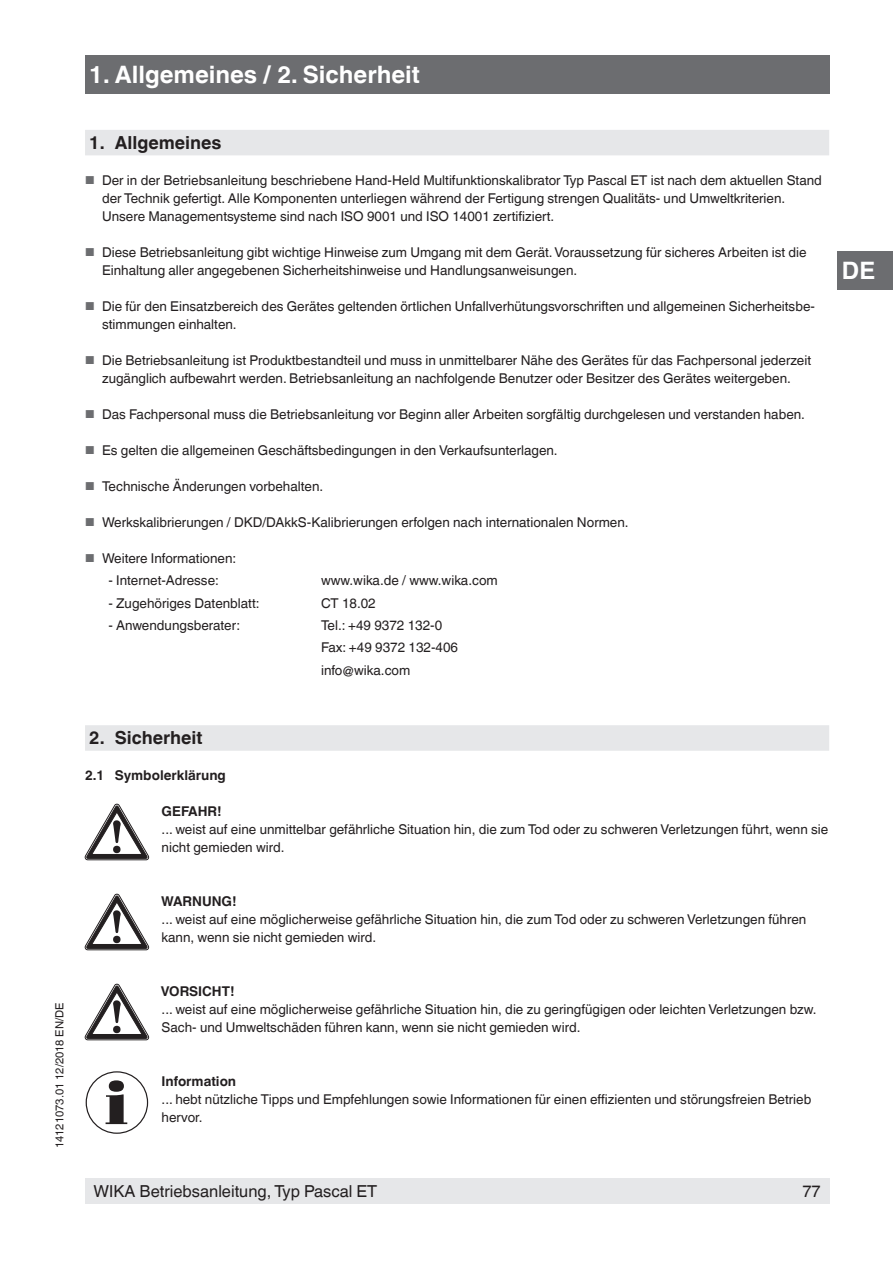
<style>
.page{position:relative;width:893px;height:1263px;background:#fff}
.page>*{position:absolute;margin:0;border:0;box-sizing:border-box;transform-origin:0 0}
.t1{font:700 24px "Helvetica World";color:#fff}
.t2{font:700 18px "Helvetica World";color:#231f20}
.t3{font:16.5px "Helvetica World";color:#231f20}
.t4{font:13.5px/18px "Helvetica World";color:#231f20}
.t5{font:700 13.5px "Helvetica World";color:#231f20}
.t6{font:11.25px "Helvetica World";color:#231f20}
.s1{font-size:11.55px;color:#6c6d70}
</style>
<div class="page">
<div style="left:85px;top:1178px;width:744px;height:25px;background:#e6e7e9"></div>
<div style="left:838px;top:251px;width:55px;height:38px;background:#6c6d70"></div>
<div style="left:85px;top:55px;width:744px;height:39px;background:#6c6d70"></div>
<div style="left:85px;top:130px;width:744px;height:25px;background:#e6e7e9"></div>
<div style="left:85px;top:725px;width:744px;height:26px;background:#e6e7e9"></div>
<svg style="left:85px;top:804px;width:64px;height:56px"></svg>
<svg style="left:85px;top:894px;width:64px;height:56px"></svg>
<svg style="left:85px;top:984px;width:64px;height:56px"></svg>
<svg style="left:106px;top:1080px;width:21px;height:44px"></svg>
<div style="left:86px;top:1071px;width:62px;height:63px;border:1px solid #231f20;border-radius:50%"></div>
<h1 class="t1" style="left:89px;top:61px;width:332px">1. Allgemeines / 2. Sicherheit</h1>
<h2 class="t2" style="left:89px;top:132px;width:134px">1. Allgemeines</h2>
<p class="t4" style="left:102px;top:171px;width:721px;text-indent:-17px"><span class="s1">■</span> Der in der Betriebsanleitung beschriebene Hand-Held Multifunktionskalibrator Typ Pascal ET ist nach dem aktuellen Stand der Technik gefertigt. Alle Komponenten unterliegen während der Fertigung strengen Qualitäts- und Umweltkriterien.<br>Unsere Managementsysteme sind nach ISO 9001 und ISO 14001 zertifiziert.</p>
<p class="t4" style="left:102px;top:243px;width:706px;text-indent:-17px"><span class="s1">■</span> Diese Betriebsanleitung gibt wichtige Hinweise zum Umgang mit dem Gerät. Voraussetzung für sicheres Arbeiten ist die<br>Einhaltung aller angegebenen Sicherheitshinweise und Handlungsanweisungen.</p>
<p class="t4" style="left:102px;top:297px;width:714px;text-indent:-17px"><span class="s1">■</span> Die für den Einsatzbereich des Gerätes geltenden örtlichen Unfallverhütungsvorschriften und allgemeinen Sicherheitsbe&shy;stimmungen einhalten.</p>
<p class="t4" style="left:85px;top:351px;width:728px;text-align:center"><span class="s1">■</span> Die Betriebsanleitung ist Produktbestandteil und muss in unmittelbarer Nähe des Gerätes für das Fachpersonal jederzeit zugänglich aufbewahrt werden. Betriebsanleitung an nachfolgende Benutzer oder Besitzer des Gerätes weitergeben.</p>
<p class="t4" style="left:85px;top:405px;width:721px"><span class="s1">■</span> Das Fachpersonal muss die Betriebsanleitung vor Beginn aller Arbeiten sorgfältig durchgelesen und verstanden haben.</p>
<p class="t4" style="left:85px;top:441px;width:474px"><span class="s1">■</span> Es gelten die allgemeinen Geschäftsbedingungen in den Verkaufsunterlagen.</p>
<p class="t4" style="left:85px;top:477px;width:240px"><span class="s1">■</span> Technische Änderungen vorbehalten.</p>
<p class="t4" style="left:85px;top:513px;width:545px"><span class="s1">■</span> Werkskalibrierungen / DKD/DAkkS-Kalibrierungen erfolgen nach internationalen Normen.</p>
<p class="t4" style="left:85px;top:549px;width:153px"><span class="s1">■</span> Weitere Informationen:</p>
<p class="t4" style="left:108px;top:571px;width:112px">- Internet-Adresse:</p>
<p class="t4" style="left:321px;top:571px;width:178px">www.wika.de / www.wika.com</p>
<p class="t4" style="left:108px;top:594px;width:153px">- Zugehöriges Datenblatt:</p>
<p class="t4" style="left:321px;top:594px;width:56px">CT 18.02</p>
<p class="t4" style="left:108px;top:616px;width:133px">- Anwendungsberater:</p>
<p class="t4" style="left:321px;top:614px;width:139px;line-height:22.5px">Tel.: +49 9372 132-0<br>Fax: +49 9372 132-406 info@wika.com</p>
<h1 class="t1" style="left:842px;top:256px;width:35px">DE</h1>
<p class="t6" style="left:53px;top:1148px;width:147px;rotate:-90deg">14121073.01 12/2018 EN/DE</p>
<h2 class="t2" style="left:89px;top:728px;width:115px">2. Sicherheit</h2>
<p class="t5" style="left:85px;top:768px;width:142px">2.1 Symbolerklärung</p>
<p class="t5" style="left:162px;top:804px;width:62px">GEFAHR!</p>
<p class="t4" style="left:162px;top:821px;width:668px">... weist auf eine unmittelbar gefährliche Situation hin, die zum Tod oder zu schweren Verletzungen führt, wenn sie nicht gemieden wird.</p>
<p class="t5" style="left:161px;top:894px;width:77px">WARNUNG!</p>
<p class="t4" style="left:162px;top:911px;width:646px">... weist auf eine möglicherweise gefährliche Situation hin, die zum Tod oder zu schweren Verletzungen führen kann, wenn sie nicht gemieden wird.</p>
<p class="t5" style="left:161px;top:984px;width:75px">VORSICHT!</p>
<p class="t4" style="left:162px;top:1001px;width:656px">... weist auf eine möglicherweise gefährliche Situation hin, die zu geringfügigen oder leichten Verletzungen bzw.<br>Sach- und Umweltschäden führen kann, wenn sie nicht gemieden wird.</p>
<p class="t5" style="left:162px;top:1074px;width:76px">Information</p>
<p class="t4" style="left:162px;top:1091px;width:651px">... hebt nützliche Tipps und Empfehlungen sowie Informationen für einen effizienten und störungsfreien Betrieb hervor.</p>
<p class="t3" style="left:94px;top:1181px;width:285px">WIKA Betriebsanleitung, Typ Pascal ET</p>
<p class="t3" style="left:802px;top:1181px;width:20px">77</p>
</div>
